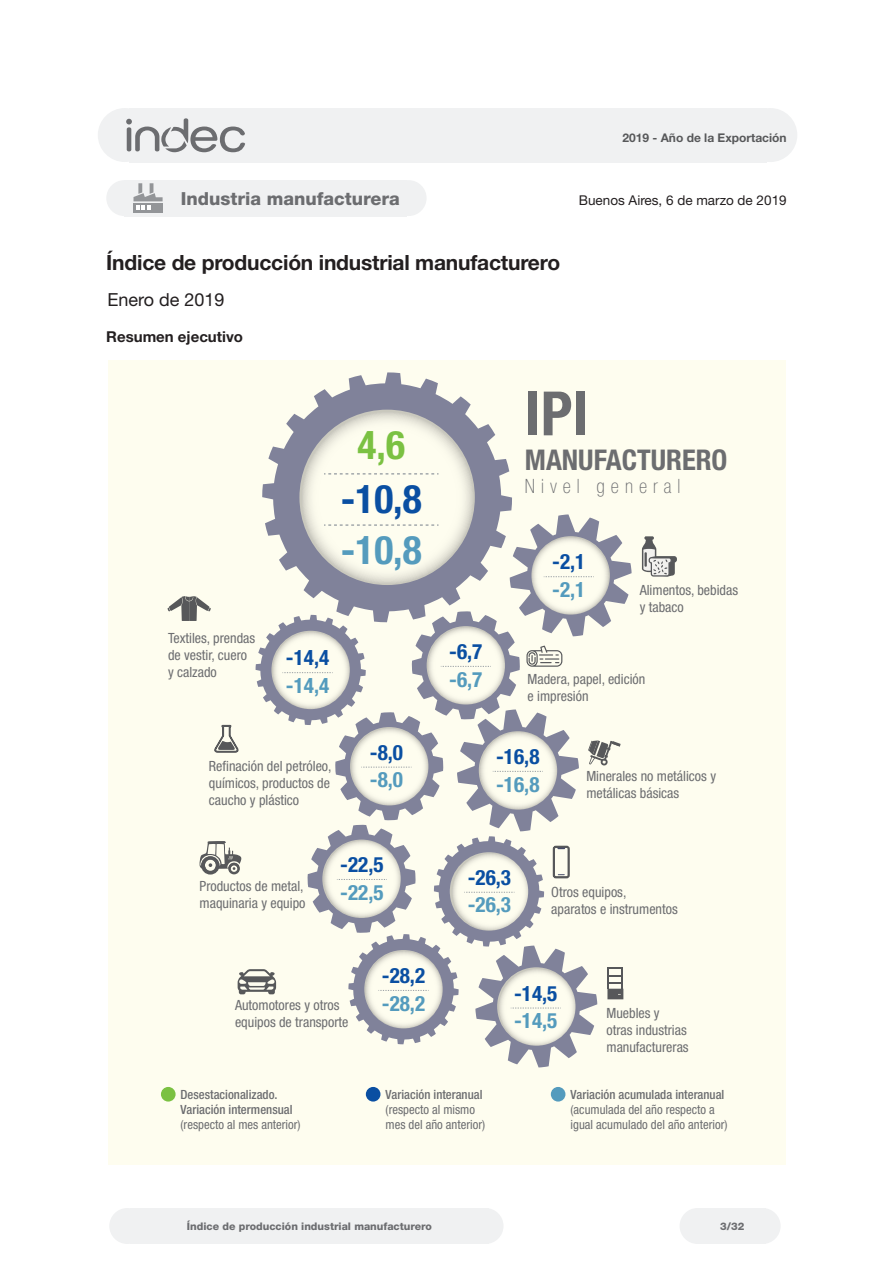
<style>
.page{position:relative;width:893px;height:1263px;background:#fff}
.page>*{position:absolute;margin:0;border:0;box-sizing:border-box;transform-origin:0 0}
.t1{font:700 condensed 61.2px "Helvetica Neue LT Std";color:#6c6d70}
.t2{font:700 condensed 39.45px "Helvetica Neue LT Std";color:#0a4fa2}
.t3{font:700 condensed 39.45px "Helvetica Neue LT Std";color:#549bbd}
.t4{font:700 condensed 39.45px "Helvetica Neue LT Std";color:#7bc142}
.t5{font:700 condensed 28.5px "Helvetica Neue LT Std";color:#6c6d70}
.t6{font:700 condensed 21.15px/27.5px "Helvetica Neue LT Std";color:#0a4fa2}
.t7{font:700 21px "Helvetica Neue LT Std";letter-spacing:-.01em;color:#231f20}
.t8{font:100 condensed 19.8px "Helvetica Neue LT Std";letter-spacing:.305em;color:#6c6d70}
.t9{font:800 18px "Helvetica Neue LT Std";color:#6c6d70}
.t10{font:18px "Helvetica Neue LT Std";color:#231f20}
.t11{font:700 15px "Helvetica Neue LT Std";color:#231f20}
.t12{font:condensed 14.1px/17px "Helvetica Neue LT Std";color:#6c6d70}
.t13{font:13.5px "Helvetica Neue LT Std";color:#231f20}
.t14{font:condensed 12.75px/15.3px "Helvetica Neue LT Std";color:#6c6d70}
.t15{font:500 condensed 12.75px/15.3px "Helvetica Neue LT Std";color:#6c6d70}
.t16{font:700 12px "Helvetica Neue LT Std";color:#57585a}
.t17{font:800 10.5px "Helvetica Neue LT Std";color:#6c6d70}
.s1{color:#549bbd}
.s2{font-weight:400}
.s3{font-weight:500}
</style>
<div class="page">
<div style="left:680px;top:1208px;width:35px;height:36px;background:#f0f1f2;border-radius:50%"></div>
<div style="left:109px;top:1208px;width:36px;height:36px;background:#f0f1f2;border-radius:50%"></div>
<div style="left:745px;top:1208px;width:36px;height:36px;background:#f0f1f2;border-radius:50%"></div>
<div style="left:468px;top:1208px;width:35px;height:36px;background:#f0f1f2;border-radius:50%"></div>
<div style="left:699px;top:1208px;width:66px;height:36px;background:#f0f1f2"></div>
<div style="left:130px;top:1208px;width:359px;height:36px;background:#f0f1f2"></div>
<div style="left:108px;top:360px;width:677px;height:804px;background:#fefdef"></div>
<svg style="left:262px;top:372px;width:250px;height:142px"></svg>
<div style="left:366px;top:1087px;width:14px;height:14px;background:#0a4fa2;border-radius:50%"></div>
<div style="left:551px;top:1087px;width:14px;height:14px;background:#549bbd;border-radius:50%"></div>
<div style="left:161px;top:1087px;width:15px;height:14px;background:#7bc142;border-radius:50%"></div>
<svg style="left:324px;top:473px;width:114px;height:1px"></svg>
<svg style="left:642px;top:537px;width:35px;height:40px"></svg>
<svg style="left:167px;top:514px;width:465px;height:553px"></svg>
<div style="left:98px;top:108px;width:54px;height:54px;background:#f0f1f2;border-radius:50%"></div>
<div style="left:743px;top:108px;width:54px;height:54px;background:#f0f1f2;border-radius:50%"></div>
<div style="left:129px;top:108px;width:638px;height:54px;background:#f0f1f2"></div>
<svg style="left:126px;top:118px;width:119px;height:34px"></svg>
<div style="left:106px;top:180px;width:36px;height:36px;background:#f0f1f2;border-radius:50%"></div>
<div style="left:391px;top:180px;width:36px;height:36px;background:#f0f1f2;border-radius:50%"></div>
<div style="left:128px;top:180px;width:277px;height:36px;background:#f0f1f2"></div>
<p class="t16" style="left:622px;top:130px;width:166px">2019 - Año de la Exportación</p>
<p class="t9" style="left:181px;top:188px;width:221px">Industria manufacturera</p>
<p class="t13" style="left:579px;top:192px;width:209px">Buenos Aires, 6 de marzo de 2019</p>
<p class="t7" style="left:106px;top:250px;width:455px">Índice de producción industrial manufacturero</p>
<p class="t10" style="left:108px;top:289px;width:119px">Enero de 2019</p>
<p class="t11" style="left:106px;top:327px;width:138px">Resumen ejecutivo</p>
<p class="t12" style="left:168px;top:629px;width:89px">Textiles, prendas de vestir, cuero y calzado</p>
<p class="t4" style="left:358px;top:421px;width:49px">4,6</p>
<p class="t2" style="left:341px;top:475px;width:82px">-10,8</p>
<p class="t3" style="left:341px;top:526px;width:82px">-10,8</p>
<p class="t6" style="left:286px;top:644px;width:45px">-14,4 <span class="s1">-14,4</span></p>
<p class="t6" style="left:449px;top:637px;width:35px">-6,7 <span class="s1">-6,7</span></p>
<p class="t1" style="left:525px;top:376px;width:65px">IPI</p>
<p class="t5" style="left:525px;top:442px;width:204px">MANUFACTURERO</p>
<p class="t8" style="left:525px;top:475px;width:157px">Nivel general</p>
<p class="t6" style="left:552px;top:548px;width:35px">-2,1 <span class="s1">-2,1</span></p>
<p class="t12" style="left:640px;top:582px;width:100px">Alimentos, bebidas y tabaco</p>
<p class="t12" style="left:527px;top:671px;width:119px">Madera, papel, edición e impresión</p>
<p class="t6" style="left:370px;top:738px;width:35px">-8,0 <span class="s1">-8,0</span></p>
<p class="t6" style="left:496px;top:742px;width:45px">-16,8 <span class="s1">-16,8</span></p>
<p class="t12" style="left:209px;top:757px;width:124px;text-align:justify">Refinación del petróleo, químicos, productos de caucho y plástico</p>
<p class="t12" style="left:586px;top:768px;width:131px">Minerales no metálicos y metálicas básicas</p>
<p class="t12" style="left:200px;top:877px;width:107px">Productos de metal, maquinaria y equipo</p>
<p class="t6" style="left:340px;top:851px;width:45px">-22,5 <span class="s1">-22,5</span></p>
<p class="t6" style="left:468px;top:863px;width:45px">-26,3 <span class="s1">-26,3</span></p>
<p class="t12" style="left:551px;top:884px;width:128px">Otros equipos,<br>aparatos e instrumentos</p>
<p class="t6" style="left:382px;top:961px;width:45px">-28,2 <span class="s1">-28,2</span></p>
<p class="t6" style="left:514px;top:979px;width:45px">-14,5 <span class="s1">-14,5</span></p>
<p class="t12" style="left:235px;top:997px;width:115px">Automotores y otros equipos de transporte</p>
<p class="t12" style="left:606px;top:1005px;width:84px">Muebles y otras industrias manufactureras</p>
<p class="t15" style="left:181px;top:1086px;width:121px">Desestacionalizado.<br>Variación intermensual <span class="s2">(respecto al mes anterior)</span></p>
<p class="t14" style="left:386px;top:1086px;width:101px"><span class="s3">Variación interanual </span>(respecto al mismo mes del año anterior)</p>
<p class="t14" style="left:571px;top:1086px;width:158px"><span class="s3">Variación acumulada interanual </span>(acumulada del año respecto a igual acumulado del año anterior)</p>
<p class="t17" style="left:187px;top:1220px;width:247px">Índice de producción industrial manufacturero</p>
<p class="t17" style="left:720px;top:1220px;width:26px">3/32</p>
</div>
